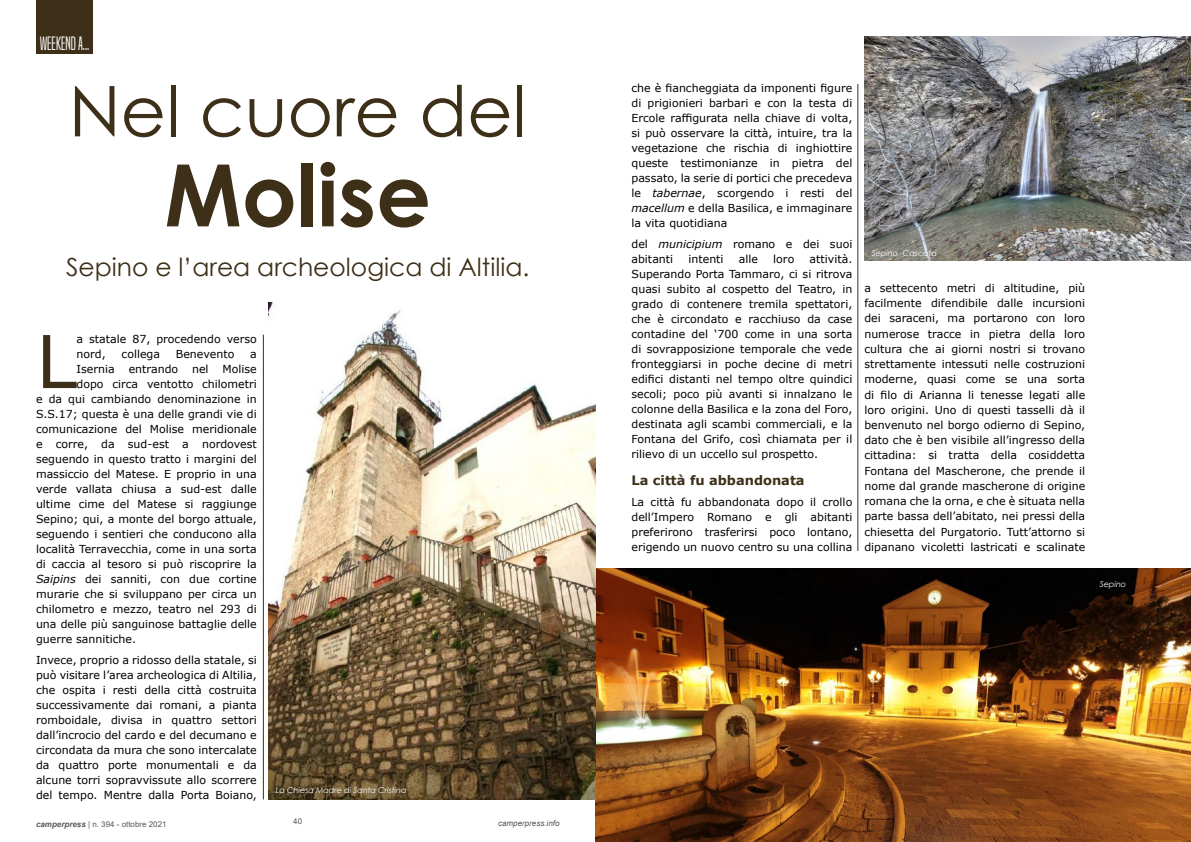
<style>
.page{position:relative;width:1191px;height:842px;background:#fff}
.page>*{position:absolute;margin:0;border:0;box-sizing:border-box;transform-origin:0 0}
.t1{font:700 86px "Century Gothic";color:#3e2f18}
.t2{font:72.9px "Verdana";color:#3e2f18}
.t3{font:70px "Century Gothic";color:#3e2f18}
.t4{font:25px "Century Gothic";color:#3e2f18}
.t5{font:18px "Built Titling Lt";color:#fff}
.t6{font:700 13px "Verdana";color:#3e2f18}
.t7{font:11px/15px "Verdana";color:#000;text-align:justify}
.t8{font:italic 8px "Century Gothic";color:#fff}
.t9{font:8px "Arial";color:#58585a}
.t10{font:italic 8px "Arial";color:#58585a}
.s1{font-style:italic}
.s2{font-weight:700;font-style:italic}
</style>
<div class="page">
<div style="left:36px;top:0;width:56px;height:54px;background:#3e2f18"></div>
<img style="left:864px;top:36px;width:327px;height:225px">
<img style="left:595px;top:569px;width:596px;height:273px">
<img style="left:269px;top:302px;width:326px;height:497px">
<hr style="left:263px;top:335px;width:1px;height:464px;background:#3e2f18">
<hr style="left:857px;top:84px;width:1px;height:467px;background:#3e2f18">
<h3 class="t5" style="left:40px;top:32px;width:51px">WEEKEND A...</h3>
<h3 class="t3" style="left:69px;top:62px;width:459px">Nel cuore del</h3>
<h1 class="t1" style="left:164px;top:130px;width:268px">Molise</h1>
<h3 class="t4" style="left:66px;top:250px;width:465px">Sepino e l’area archeologica di Altilia.</h3>
<h2 class="t2" style="left:36px;top:311px;width:42px">L</h2>
<p class="t7" style="left:77px;top:331px;width:182px">a statale 87, procedendo verso nord,</p>
<p class="t7" style="left:122px;top:346px;width:40px">collega</p>
<p class="t7" style="left:176px;top:346px;width:60px">Benevento</p>
<p class="t7" style="left:250px;top:346px;width:8px">a</p>
<p class="t7" style="left:77px;top:361px;width:40px">Isernia</p>
<p class="t7" style="left:129px;top:361px;width:51px">entrando</p>
<p class="t7" style="left:192px;top:361px;width:18px">nel</p>
<p class="t7" style="left:223px;top:361px;width:36px">Molise</p>
<p class="t7" style="left:77px;top:376px;width:182px">dopo circa ventotto chilometri</p>
<p class="t7" style="left:36px;top:391px;width:222px">e da qui cambiando denominazione in</p>
<p class="t7" style="left:36px;top:406px;width:222px">S.S.17; questa è una delle grandi vie di</p>
<p class="t7" style="left:36px;top:421px;width:222px">comunicazione del Molise meridionale</p>
<p class="t7" style="left:36px;top:436px;width:222px">e corre, da sud-est a nordovest</p>
<p class="t7" style="left:36px;top:451px;width:222px">seguendo in questo tratto i margini del</p>
<p class="t7" style="left:36px;top:466px;width:222px">massiccio del Matese. E proprio in una</p>
<p class="t7" style="left:36px;top:481px;width:222px">verde vallata chiusa a sud-est dalle</p>
<p class="t7" style="left:36px;top:496px;width:222px">ultime cime del Matese si raggiunge</p>
<p class="t7" style="left:36px;top:511px;width:222px">Sepino; qui, a monte del borgo attuale,</p>
<p class="t7" style="left:36px;top:526px;width:222px">seguendo i sentieri che conducono alla</p>
<p class="t7" style="left:36px;top:541px;width:222px">località Terravecchia, come in una sorta</p>
<p class="t7" style="left:36px;top:556px;width:222px">di caccia al tesoro si può riscoprire la</p>
<p class="t7" style="left:36px;top:571px;width:222px"><span class="s1">Saipins</span> dei sanniti, con due cortine</p>
<p class="t7" style="left:36px;top:586px;width:222px">murarie che si sviluppano per circa un</p>
<p class="t7" style="left:36px;top:601px;width:222px">chilometro e mezzo, teatro nel 293 di</p>
<p class="t7" style="left:36px;top:616px;width:222px">una delle più sanguinose battaglie delle</p>
<p class="t7" style="left:36px;top:631px;width:102px">guerre sannitiche.</p>
<p class="t7" style="left:36px;top:652px;width:222px">Invece, proprio a ridosso della statale, si può visitare l’area archeologica di Altilia, che ospita i resti della città costruita successivamente dai romani, a pianta romboidale, divisa in quattro settori dall’incrocio del cardo e del decumano e circondata da mura che sono intercalate da quattro porte monumentali e da alcune torri sopravvissute allo scorrere del tempo. Mentre dalla Porta Boiano,</p>
<p class="t8" style="left:276px;top:784px;width:132px">La Chiesa Madre di Santa Cristina</p>
<p class="t9" style="left:36px;top:818px;width:132px"><span class="s2">camperpress</span> | n. 394 - ottobre 2021</p>
<p class="t9" style="left:293px;top:816px;width:10px">40</p>
<p class="t10" style="left:498px;top:818px;width:63px">camperpress.info</p>
<p class="t7" style="left:631px;top:81px;width:222px">che è fiancheggiata da imponenti figure di prigionieri barbari e con la testa di Ercole raffigurata nella chiave di volta, si può osservare la città, intuire, tra la vegetazione che rischia di inghiottire queste testimonianze in pietra del passato, la serie di portici che precedeva le <span class="s1">tabernae</span>, scorgendo i resti del <span class="s1">macellum</span> e della Basilica, e immaginare la vita quotidiana</p>
<p class="t7" style="left:631px;top:236px;width:222px">del <span class="s1">municipium</span> romano e dei suoi abitanti</p>
<p class="t7" style="left:631px;top:251px;width:222px;text-indent:178px">attività.<br>Superando Porta Tammaro, ci si ritrova quasi subito al cospetto del Teatro, in grado di contenere tremila spettatori, che è circondato e racchiuso da case contadine del ‘700 come in una sorta di sovrapposizione temporale che vede fronteggiarsi in poche decine di metri edifici distanti nel tempo oltre quindici secoli; poco più avanti si innalzano le colonne della Basilica e la zona del Foro, destinata agli scambi commerciali, e la Fontana del Grifo, così chiamata per il rilievo di un uccello sul prospetto.</p>
<p class="t6" style="left:631px;top:471px;width:175px">La città fu abbandonata</p>
<p class="t7" style="left:631px;top:494px;width:222px">La città fu abbandonata dopo il crollo dell’Impero Romano e gli abitanti preferirono trasferirsi poco lontano, erigendo un nuovo centro su una collina</p>
<p class="t7" style="left:688px;top:251px;width:37px">intenti</p>
<p class="t7" style="left:739px;top:251px;width:21px">alle</p>
<p class="t7" style="left:773px;top:251px;width:23px">loro</p>
<p class="t8" style="left:871px;top:248px;width:67px">Sepino -Cascata</p>
<p class="t7" style="left:864px;top:280px;width:222px">a settecento metri di altitudine, più facilmente difendibile dalle incursioni dei saraceni, ma portarono con loro numerose tracce in pietra della loro cultura che ai giorni nostri si trovano strettamente intessuti nelle costruzioni moderne, quasi come se una sorta di filo di Arianna li tenesse legati alle loro origini. Uno di questi tasselli dà il benvenuto nel borgo odierno di Sepino, dato che è ben visibile all’ingresso della cittadina: si tratta della cosiddetta Fontana del Mascherone, che prende il nome dal grande mascherone di origine romana che la orna, e che è situata nella parte bassa dell’abitato, nei pressi della chiesetta del Purgatorio. Tutt’attorno si dipanano vicoletti lastricati e scalinate</p>
<p class="t8" style="left:1099px;top:579px;width:28px">Sepino</p>
</div>
